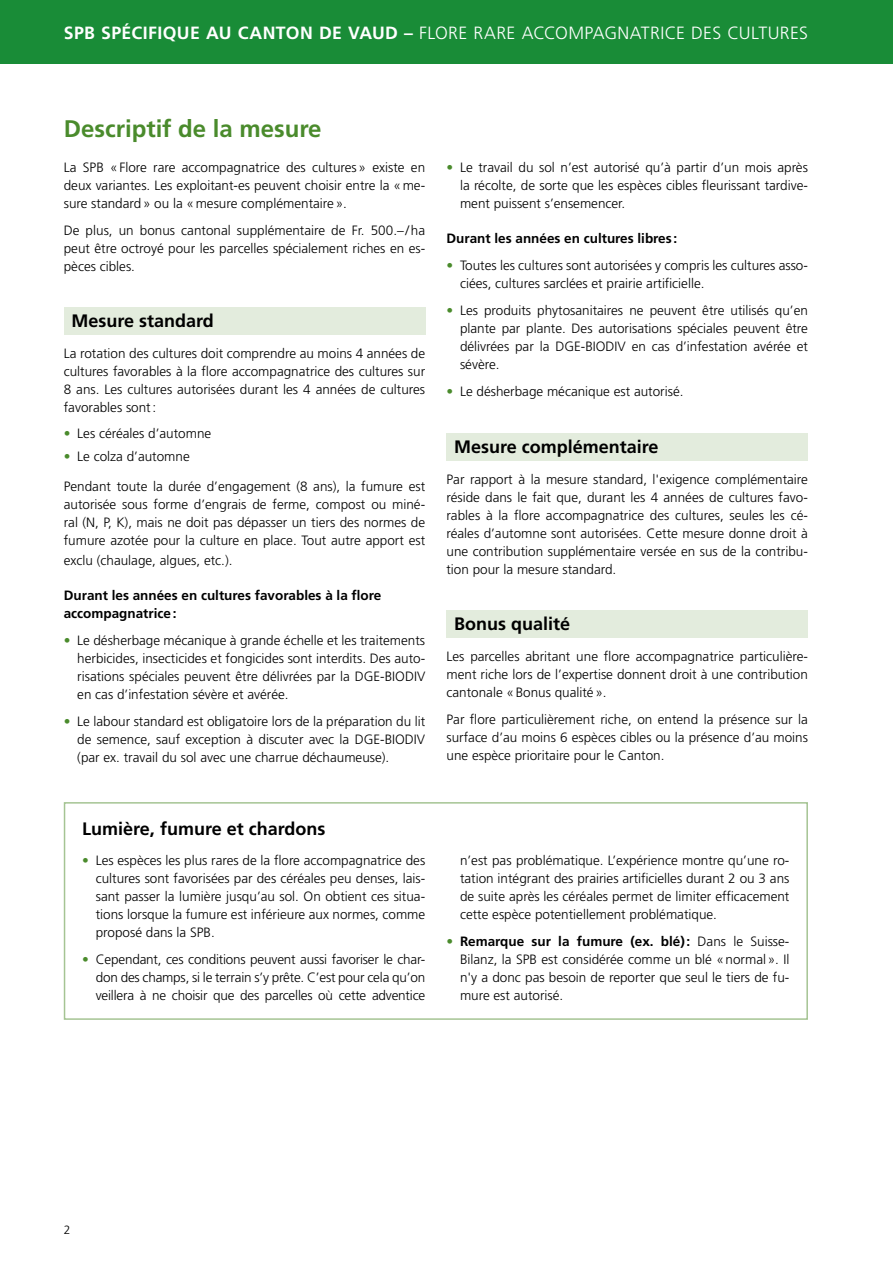
<style>
.page{position:relative;width:893px;height:1263px;background:#fff}
.page>*{position:absolute;margin:0;border:0;box-sizing:border-box;transform-origin:0 0}
.t1{font:700 24px "Frutiger LT Pro";color:#4a8b2c}
.t2{font:700 18px "Frutiger LT Pro";color:#000}
.t3{font:700 18px "Frutiger";color:#000}
.t4{font:300 17.7px "Frutiger LT Pro";letter-spacing:.015em;color:#fff}
.t5{font:300 13.5px/18px "Frutiger LT Pro";color:#000;text-align:justify}
.t6{font:300 13.5px/18px "Frutiger";color:#000;text-align:justify}
.t7{font:700 13.5px/18px "Frutiger LT Pro";color:#000}
.t8{font:300 12px "Frutiger LT Pro";color:#000}
.s1{font-weight:700}
.s2{color:#4a8b2c}
</style>
<div class="page">
<div style="left:0;top:0;width:893px;height:64px;background:#198c37"></div>
<div style="left:64px;top:802px;width:744px;height:218px;border:2px solid #a5c493"></div>
<div style="left:64px;top:307px;width:361px;height:28px;background:#e3ecdd"></div>
<div style="left:446px;top:433px;width:362px;height:28px;background:#e3ecdd"></div>
<div style="left:446px;top:610px;width:362px;height:28px;background:#e3ecdd"></div>
<h3 class="t4" style="left:64px;top:22px;width:746px"><span class="s1">SPB SPÉCIFIQUE AU CANTON DE VAUD –</span> FLORE RARE ACCOMPAGNATRICE DES CULTURES</h3>
<h1 class="t1" style="left:64px;top:114px;width:259px">Descriptif de la mesure</h1>
<p class="t5" style="left:64px;top:158px;width:363px">La SPB «Flore rare accompagnatrice des cultures» existe en deux variantes. Les exploitant-es peuvent choisir entre la «me&shy;sure standard» ou la «mesure complémentaire».</p>
<p class="t6" style="left:64px;top:221px;width:363px">De plus, un bonus cantonal supplémentaire de Fr. 500.– /ha peut être octroyé pour les parcelles spécialement riches en es&shy;pèces cibles.</p>
<h2 class="t2" style="left:71px;top:310px;width:144px">Mesure standard</h2>
<p class="t5" style="left:64px;top:344px;width:363px">La rotation des cultures doit comprendre au moins 4 années de cultures favorables à la flore accompagnatrice des cultures sur 8 ans. Les cultures autorisées durant les 4 années de cultures favorables sont:</p>
<p class="t5" style="left:64px;top:425px;width:149px"><span class="s2">•</span> Les céréales d’automne</p>
<p class="t5" style="left:64px;top:447px;width:128px"><span class="s2">•</span> Le colza d’automne</p>
<p class="t5" style="left:64px;top:478px;width:363px">Pendant toute la durée d’engagement (8 ans), la fumure est autorisée sous forme d’engrais de ferme, compost ou miné&shy;ral (N, P, K), mais ne doit pas dépasser un tiers des normes de fumure azotée pour la culture en place. Tout autre apport est</p>
<p class="t5" style="left:64px;top:552px;width:170px">exclu (chaulage, algues, etc.).</p>
<p class="t7" style="left:64px;top:586px;width:319px">Durant les années en cultures favorables à la flore accompagnatrice:</p>
<p class="t6" style="left:77px;top:631px;width:349px;text-indent:-14px"><span class="s2">•</span> Le désherbage mécanique à grande échelle et les traitements herbicides, insecticides et fongicides sont interdits. Des auto&shy;risations spéciales peuvent être délivrées par la DGE-BIODIV en cas d’infestation sévère et avérée.</p>
<p class="t5" style="left:77px;top:712px;width:349px;text-indent:-14px"><span class="s2">•</span> Le labour standard est obligatoire lors de la préparation du lit de semence, sauf exception à discuter avec la DGE-BIODIV (par ex. travail du sol avec une charrue déchaumeuse).</p>
<p class="t5" style="left:460px;top:158px;width:349px;text-indent:-14px"><span class="s2">•</span> Le travail du sol n’est autorisé qu’à partir d’un mois après la récolte, de sorte que les espèces cibles fleurissant tardive&shy;ment puissent s’ensemencer.</p>
<p class="t7" style="left:446px;top:229px;width:232px">Durant les années en cultures libres :</p>
<p class="t5" style="left:460px;top:256px;width:349px;text-indent:-14px"><span class="s2">•</span> Toutes les cultures sont autorisées y compris les cultures asso&shy;ciées, cultures sarclées et prairie artificielle.</p>
<p class="t5" style="left:460px;top:301px;width:349px;text-indent:-14px"><span class="s2">•</span> Les produits phytosanitaires ne peuvent être utilisés qu’en plante par plante. Des autorisations spéciales peuvent être délivrées par la DGE-BIODIV en cas d’infestation avérée et sévère.</p>
<p class="t5" style="left:446px;top:382px;width:239px"><span class="s2">•</span> Le désherbage mécanique est autorisé.</p>
<h2 class="t2" style="left:454px;top:436px;width:206px">Mesure complémentaire</h2>
<p class="t5" style="left:446px;top:470px;width:363px">Par rapport à la mesure standard, l'exigence complémentaire réside dans le fait que, durant les 4 années de cultures favo&shy;rables à la flore accompagnatrice des cultures, seules les cé&shy;réales d’automne sont autorisées. Cette mesure donne droit à une contribution supplémentaire versée en sus de la contribu&shy;tion pour la mesure standard.</p>
<h2 class="t2" style="left:454px;top:613px;width:118px">Bonus qualité</h2>
<p class="t5" style="left:446px;top:648px;width:363px">Les parcelles abritant une flore accompagnatrice particulière&shy;ment riche lors de l’expertise donnent droit à une contribution cantonale «Bonus qualité».</p>
<p class="t6" style="left:446px;top:710px;width:363px">Par flore particulièrement riche, on entend la présence sur la surface d’au moins 6 espèces cibles ou la présence d’au moins une espèce prioritaire pour le Canton.</p>
<h2 class="t3" style="left:82px;top:818px;width:245px">Lumière, fumure et chardons</h2>
<p class="t5" style="left:96px;top:852px;width:331px;text-indent:-14px"><span class="s2">•</span> Les espèces les plus rares de la flore accompagnatrice des cultures sont favorisées par des céréales peu denses, lais&shy;sant passer la lumière jusqu’au sol. On obtient ces situa&shy;tions lorsque la fumure est inférieure aux normes, comme proposé dans la SPB.</p>
<p class="t5" style="left:96px;top:951px;width:331px;text-indent:-14px"><span class="s2">•</span> Cependant, ces conditions peuvent aussi favoriser le char&shy;don des champs, si le terrain s’y prête. C’est pour cela qu’on veillera à ne choisir que des parcelles où cette adventice</p>
<p class="t5" style="left:460px;top:852px;width:331px">n’est pas problématique. L’expérience montre qu’une ro&shy;tation intégrant des prairies artificielles durant 2 ou 3 ans de suite après les céréales permet de limiter efficacement cette espèce potentiellement problématique.</p>
<p class="t5" style="left:460px;top:933px;width:331px;text-indent:-14px"><span class="s2">•</span> <span class="s1">Remarque sur la fumure (ex. blé):</span> Dans le Suisse-Bilanz, la SPB est considérée comme un blé «normal». Il n'y a donc pas besoin de reporter que seul le tiers de fu&shy;mure est autorisé.</p>
<p class="t8" style="left:64px;top:1222px;width:8px">2</p>
</div>
